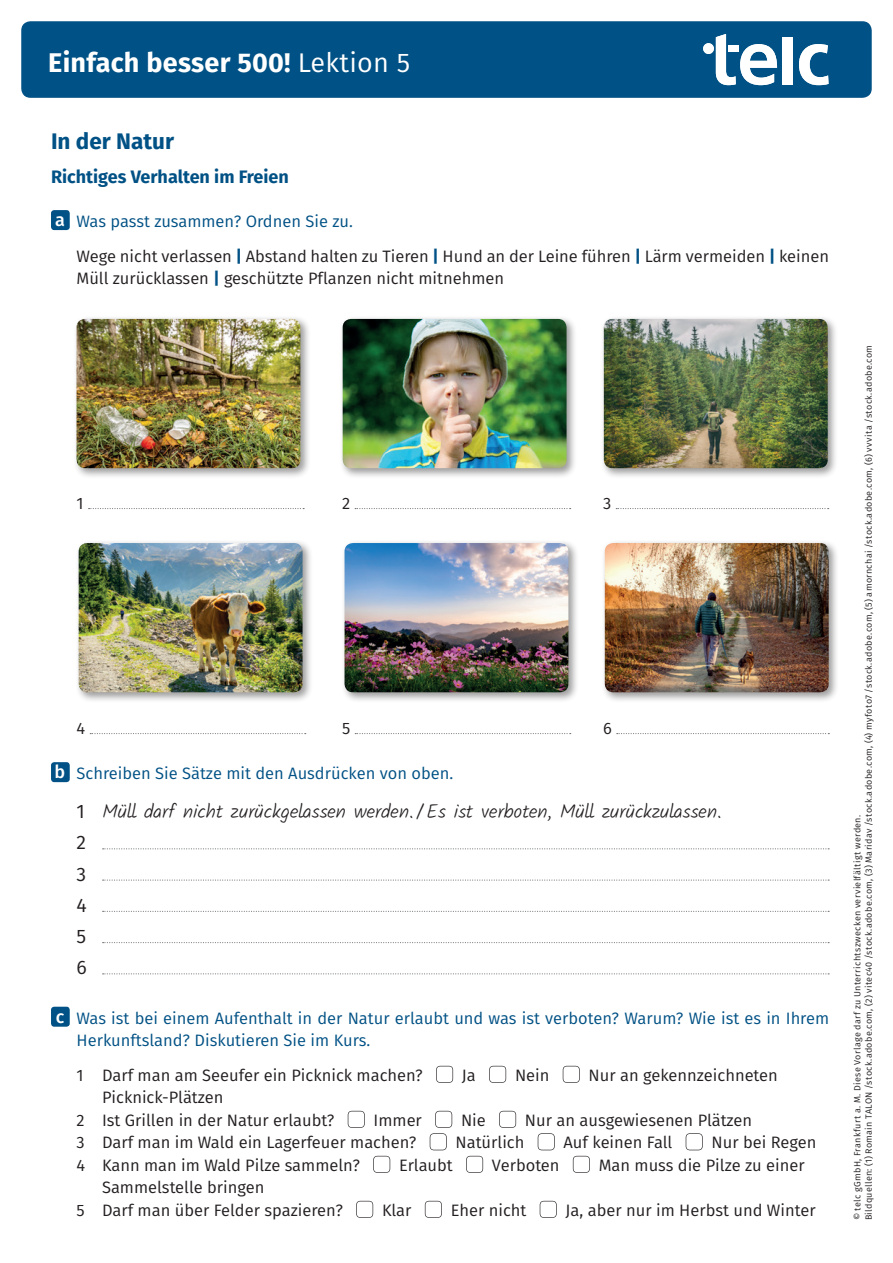
<style>
.page{position:relative;width:893px;height:1263px;background:#fff}
.page>*{position:absolute;margin:0;border:0;box-sizing:border-box;transform-origin:0 0}
.t1{font:700 27px "Fira Sans";letter-spacing:.01em;color:#fff}
.t2{font:700 22.5px "Fira Sans";color:#005185}
.t3{font:19.5px "Telc Kalam Light";color:#231f20}
.t4{font:19.5px/31.2px "Fira Sans";color:#231f20;text-align:justify}
.t5{font:700 18px "Fira Sans";color:#005185}
.t6{font:16.5px/22.5px "Fira Sans";color:#231f20}
.t7{font:16.5px/22.5px "Fira Sans";color:#005185}
.t8{font:9px/11.2px "Fira Sans";letter-spacing:.035em;color:#231f20}
.s1{font-weight:400}
.s2{font-weight:500;font-size:18px;color:#fff}
.s3{color:#005185}
.s4{font-weight:700;color:#005185}
.s5{font-family:"Fira Sans"}
</style>
<div class="page">
<div style="left:22px;top:22px;width:849px;height:75px;background:#005185;border-radius:9px"></div>
<div style="left:21px;top:21px;width:851px;height:77px;border:2px solid #005185;border-radius:9px"></div>
<svg style="left:716px;top:34px;width:61px;height:51px"></svg>
<div style="left:783px;top:37px;width:10px;height:47px;background:#fff"></div>
<svg style="left:799px;top:44px;width:29px;height:41px"></svg>
<div style="left:703px;top:43px;width:11px;height:11px;background:#fff;border-radius:50%"></div>
<div style="left:728px;top:45px;width:11px;height:7px;background:#fff"></div>
<div style="left:51px;top:210px;width:19px;height:20px;background:#005185;border-radius:3px"></div>
<svg style="left:89px;top:508px;width:215px;height:1px"></svg>
<svg style="left:355px;top:508px;width:216px;height:1px"></svg>
<svg style="left:616px;top:508px;width:213px;height:1px"></svg>
<svg style="left:90px;top:733px;width:216px;height:1px"></svg>
<svg style="left:355px;top:733px;width:216px;height:1px"></svg>
<svg style="left:617px;top:733px;width:212px;height:1px"></svg>
<div style="left:51px;top:762px;width:19px;height:20px;background:#005185;border-radius:3px"></div>
<svg style="left:103px;top:848px;width:726px;height:1px"></svg>
<svg style="left:103px;top:879px;width:726px;height:2px"></svg>
<svg style="left:103px;top:911px;width:726px;height:1px"></svg>
<svg style="left:103px;top:942px;width:726px;height:1px"></svg>
<svg style="left:103px;top:973px;width:726px;height:1px"></svg>
<div style="left:51px;top:1007px;width:19px;height:20px;background:#005185;border-radius:3px"></div>
<svg style="left:436px;top:1066px;width:17px;height:17px"></svg>
<svg style="left:489px;top:1066px;width:17px;height:17px"></svg>
<svg style="left:563px;top:1066px;width:17px;height:17px"></svg>
<svg style="left:348px;top:1111px;width:17px;height:17px"></svg>
<svg style="left:499px;top:1111px;width:17px;height:17px"></svg>
<svg style="left:430px;top:1111px;width:22px;height:39px"></svg>
<svg style="left:538px;top:1133px;width:17px;height:17px"></svg>
<svg style="left:686px;top:1133px;width:17px;height:17px"></svg>
<svg style="left:373px;top:1156px;width:17px;height:17px"></svg>
<svg style="left:466px;top:1156px;width:17px;height:17px"></svg>
<svg style="left:573px;top:1156px;width:17px;height:17px"></svg>
<svg style="left:356px;top:1201px;width:17px;height:17px"></svg>
<svg style="left:425px;top:1201px;width:17px;height:17px"></svg>
<svg style="left:540px;top:1201px;width:17px;height:17px"></svg>
<div style="left:73px;top:316px;width:238px;height:163px;background:#231f20;opacity:.45"></div>
<img style="left:77px;top:319px;width:223px;height:149px">
<div style="left:75px;top:540px;width:238px;height:163px;background:#231f20;opacity:.45"></div>
<img style="left:79px;top:543px;width:224px;height:149px">
<div style="left:339px;top:316px;width:238px;height:163px;background:#231f20;opacity:.45"></div>
<img style="left:343px;top:319px;width:224px;height:149px">
<div style="left:341px;top:540px;width:238px;height:163px;background:#231f20;opacity:.45"></div>
<img style="left:345px;top:543px;width:223px;height:149px">
<div style="left:600px;top:316px;width:239px;height:163px;background:#231f20;opacity:.45"></div>
<img style="left:604px;top:319px;width:224px;height:149px">
<div style="left:601px;top:540px;width:239px;height:163px;background:#231f20;opacity:.45"></div>
<img style="left:605px;top:543px;width:224px;height:149px">
<h1 class="t1" style="left:48px;top:40px;width:363px">Einfach besser 500! <span class="s1">Lektion 5</span></h1>
<h2 class="t2" style="left:51px;top:122px;width:125px">In der Natur</h2>
<p class="t5" style="left:51px;top:162px;width:239px">Richtiges Verhalten im Freien</p>
<p class="t6" style="left:77px;top:204px;width:754px;line-height:34.5px;text-indent:-21px"><span class="s2">a</span> <span class="s3">Was passt zusammen? Ordnen Sie zu.<br></span>Wege nicht verlassen <span class="s4">|</span> Abstand halten zu Tieren <span class="s4">|</span> Hund an der Leine führen <span class="s4">|</span> Lärm vermeiden <span class="s4">|</span> keinen</p>
<p class="t6" style="left:77px;top:267px;width:429px">Müll zurücklassen <span class="s4">|</span> geschützte Pflanzen nicht mitnehmen</p>
<p class="t6" style="left:77px;top:492px;width:9px">1</p>
<p class="t6" style="left:342px;top:492px;width:10px">2</p>
<p class="t6" style="left:603px;top:492px;width:10px">3</p>
<p class="t6" style="left:77px;top:717px;width:10px">4</p>
<p class="t6" style="left:342px;top:717px;width:10px">5</p>
<p class="t6" style="left:603px;top:717px;width:10px">6</p>
<p class="t7" style="left:55px;top:762px;width:400px"><span class="s2">b</span> Schreiben Sie Sätze mit den Ausdrücken von oben.</p>
<p class="t3" style="left:77px;top:798px;width:647px"><span class="s5">1</span> Müll darf nicht zurückgelassen werden./Es ist verboten, Müll zurückzulassen.</p>
<p class="t4" style="left:77px;top:826px;width:12px">2<br>3<br>4<br>5<br>6</p>
<p class="t7" style="left:77px;top:1006px;width:754px;text-indent:-21px"><span class="s2">c</span> Was ist bei einem Aufenthalt in der Natur erlaubt und was ist verboten? Warum? Wie ist es in Ihrem<br>Herkunftsland? Diskutieren Sie im Kurs.</p>
<p class="t6" style="left:77px;top:1063px;width:348px">1 Darf man am Seeufer ein Picknick machen?</p>
<p class="t6" style="left:462px;top:1063px;width:15px">Ja</p>
<p class="t6" style="left:515px;top:1063px;width:36px">Nein</p>
<p class="t6" style="left:589px;top:1063px;width:191px">Nur an gekennzeichneten</p>
<p class="t6" style="left:77px;top:1086px;width:259px;text-indent:26px">Picknick-Plätzen<br>2 Ist Grillen in der Natur erlaubt?</p>
<p class="t6" style="left:374px;top:1108px;width:50px">Immer</p>
<p class="t6" style="left:461px;top:1108px;width:26px">Nie</p>
<p class="t6" style="left:525px;top:1108px;width:229px">Nur an ausgewiesenen Plätzen</p>
<p class="t6" style="left:77px;top:1131px;width:341px">3 Darf man im Wald ein Lagerfeuer machen?</p>
<p class="t6" style="left:456px;top:1131px;width:70px">Natürlich</p>
<p class="t6" style="left:564px;top:1131px;width:110px">Auf keinen Fall</p>
<p class="t6" style="left:711px;top:1131px;width:106px">Nur bei Regen</p>
<p class="t6" style="left:77px;top:1153px;width:285px">4 Kann man im Wald Pilze sammeln?</p>
<p class="t6" style="left:399px;top:1153px;width:55px">Erlaubt</p>
<p class="t6" style="left:492px;top:1153px;width:69px">Verboten</p>
<p class="t6" style="left:599px;top:1153px;width:207px">Man muss die Pilze zu einer</p>
<p class="t6" style="left:77px;top:1176px;width:268px;text-indent:26px">Sammelstelle bringen<br>5 Darf man über Felder spazieren?</p>
<p class="t6" style="left:382px;top:1198px;width:31px">Klar</p>
<p class="t6" style="left:451px;top:1198px;width:77px">Eher nicht</p>
<p class="t6" style="left:566px;top:1198px;width:252px">Ja, aber nur im Herbst und Winter</p>
<p class="t8" style="left:851px;top:1220px;width:877px;rotate:-90deg">© telc gGmbH, Frankfurt a. M. Diese Vorlage darf zu Unterrichtszwecken vervielfältigt werden.<br>Bildquellen: (1) Romain TALON /stock.adobe.com, (2) vitec40 /stock.adobe.com, (3) Maridav /stock.adobe.com, (4) myfoto7 /stock.adobe.com, (5) amornchai /stock.adobe.com, (6) vvvita /stock.adobe.com</p>
</div>
